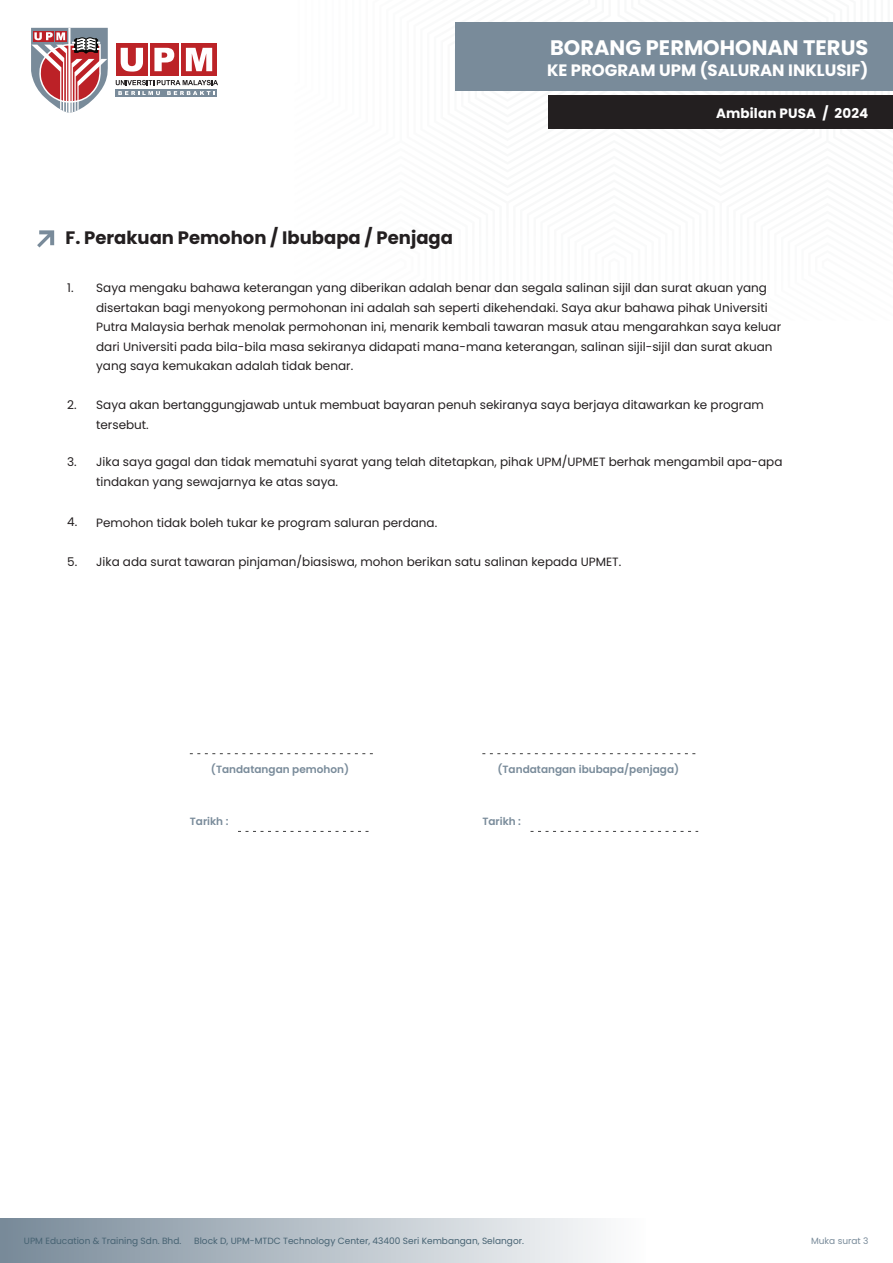
<style>
.page{position:relative;width:893px;height:1263px;background:#fff}
.page>*{position:absolute;margin:0;border:0;box-sizing:border-box;transform-origin:0 0}
.t1{font:700 21px "Poppins";color:#fff}
.t2{font:700 18px "Poppins";color:#231f20}
.t3{font:700 16.5px "Poppins";color:#fff}
.t4{font:700 13.5px "Poppins";letter-spacing:.01em;color:#fff}
.t5{font:12px/19.5px "Poppins";color:#231f20}
.t6{font:600 10.5px "Poppins";color:#798b9a}
.t7{font:9px "Poppins";color:#466272}
.t8{font:9px "Poppins";color:#798b9a}
</style>
<div class="page">
<div style="left:455px;top:22px;width:438px;height:69px;background:#798b9a"></div>
<div style="left:548px;top:95px;width:345px;height:34px;background:#231f20"></div>
<div style="left:0;top:1219px;width:646px;height:44px;background:linear-gradient(to right,#778999,#fdfdfe)"></div>
<svg style="left:37px;top:230px;width:17px;height:17px"></svg>
<svg style="left:190px;top:753px;width:183px;height:1px"></svg>
<svg style="left:238px;top:831px;width:131px;height:1px"></svg>
<svg style="left:482px;top:753px;width:214px;height:1px"></svg>
<svg style="left:530px;top:831px;width:168px;height:1px"></svg>
<svg style="left:31px;top:28px;width:77px;height:85px"></svg>
<hr style="left:68px;top:28px;width:2px;height:85px;background:#fff">
<div style="left:116px;top:43px;width:32px;height:33px;background:#bc2327"></div>
<div style="left:150px;top:43px;width:29px;height:33px;background:#bc2327"></div>
<svg style="left:181px;top:43px;width:36px;height:33px"></svg>
<svg style="left:121px;top:48px;width:22px;height:24px"></svg>
<svg style="left:154px;top:48px;width:20px;height:23px"></svg>
<svg style="left:186px;top:48px;width:26px;height:23px"></svg>
<svg style="left:116px;top:80px;width:102px;height:5px"></svg>
<div style="left:116px;top:89px;width:101px;height:8px;background:#798b9a"></div>
<svg style="left:118px;top:91px;width:42px;height:4px"></svg>
<svg style="left:167px;top:91px;width:48px;height:4px"></svg>
<h1 class="t1" style="left:550px;top:36px;width:320px">BORANG PERMOHONAN TERUS</h1>
<h3 class="t3" style="left:547px;top:61px;width:323px">KE PROGRAM UPM (SALURAN INKLUSIF)</h3>
<p class="t4" style="left:716px;top:105px;width:154px">Ambilan PUSA / 2024</p>
<h2 class="t2" style="left:65px;top:227px;width:389px">F. Perakuan Pemohon / Ibubapa / Penjaga</h2>
<p class="t5" style="left:67px;top:278px;width:8px">1.</p>
<p class="t5" style="left:96px;top:278px;width:686px">Saya mengaku bahawa keterangan yang diberikan adalah benar dan segala salinan sijil dan surat akuan yang disertakan bagi menyokong permohonan ini adalah sah seperti dikehendaki. Saya akur bahawa pihak Universiti Putra Malaysia berhak menolak permohonan ini, menarik kembali tawaran masuk atau mengarahkan saya keluar dari Universiti pada bila-bila masa sekiranya didapati mana-mana keterangan, salinan sijil-sijil dan surat akuan yang saya kemukakan adalah tidak benar.</p>
<p class="t5" style="left:96px;top:395px;width:669px;text-indent:-29px">2. Saya akan bertanggungjawab untuk membuat bayaran penuh sekiranya saya berjaya ditawarkan ke program tersebut.</p>
<p class="t5" style="left:96px;top:452px;width:688px;text-indent:-29px">3. Jika saya gagal dan tidak mematuhi syarat yang telah ditetapkan, pihak UPM/UPMET berhak mengambil apa-apa tindakan yang sewajarnya ke atas saya.</p>
<p class="t5" style="left:67px;top:513px;width:372px">4. Pemohon tidak boleh tukar ke program saluran perdana.</p>
<p class="t5" style="left:67px;top:552px;width:556px">5. Jika ada surat tawaran pinjaman/biasiswa, mohon berikan satu salinan kepada UPMET.</p>
<p class="t6" style="left:211px;top:764px;width:140px">(Tandatangan pemohon)</p>
<p class="t6" style="left:190px;top:815px;width:40px">Tarikh :</p>
<p class="t6" style="left:497px;top:764px;width:183px">(Tandatangan ibubapa/penjaga)</p>
<p class="t6" style="left:482px;top:815px;width:40px">Tarikh :</p>
<p class="t7" style="left:24px;top:1235px;width:159px">UPM Education &amp; Training Sdn. Bhd.</p>
<p class="t7" style="left:194px;top:1235px;width:331px">Block D, UPM-MTDC Technology Center, 43400 Seri Kembangan, Selangor.</p>
<p class="t8" style="left:811px;top:1235px;width:59px">Muka surat 3</p>
</div>
